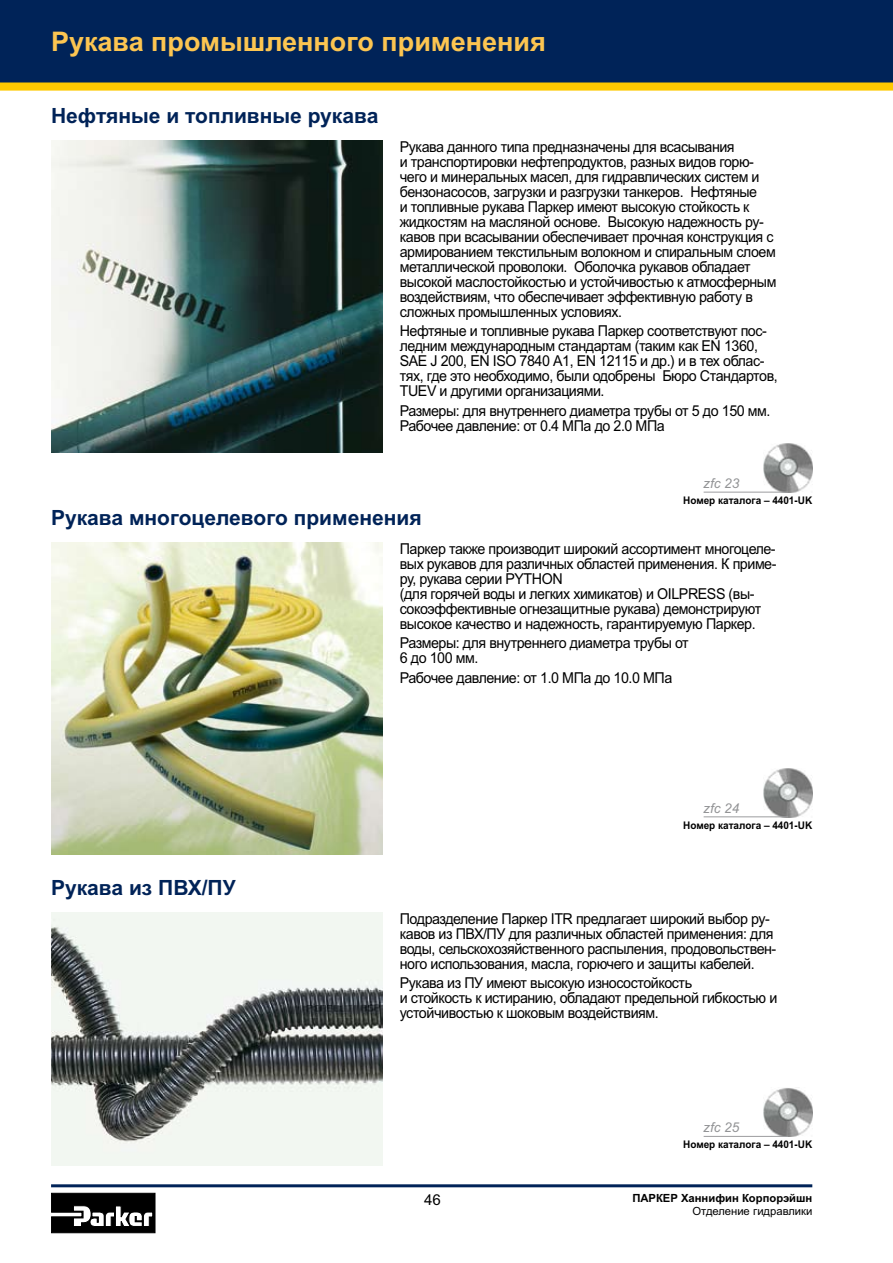
<style>
.page{position:relative;width:893px;height:1263px;background:#fff}
.page>*{position:absolute;margin:0;border:0;box-sizing:border-box;transform-origin:0 0}
.t1{font:700 27px "Arial Cyr";color:#fcc551}
.t2{font:700 21px "Arial Cyr";color:#002358}
.t3{font:15px/15px "Arial Cyr";letter-spacing:-.03em;color:#000;scale:.95 1}
.t4{font:15px "Arial Cyr";letter-spacing:-.03em;color:#000}
.t5{font:13.5px "Arial Cyr MT Inclined";color:#929395}
.t6{font:700 11.25px "Arial Cyr";color:#000}
.t7{font:11.25px "Arial Cyr";color:#000}
.t8{font:700 10.5px "Arial Cyr";color:#000;scale:.95 1}
</style>
<div class="page">
<svg style="left:51px;top:1193px;width:104px;height:40px"></svg>
<hr style="left:51px;top:1184px;width:761px;height:3px;background:#002358">
<svg style="left:0;top:0;width:893px;height:91px;background:#173250"></svg>
<img style="left:51px;top:912px;width:332px;height:253px">
<img style="left:51px;top:140px;width:332px;height:313px">
<img style="left:51px;top:542px;width:332px;height:312px">
<img style="left:764px;top:444px;width:48px;height:48px">
<hr style="left:704px;top:492px;width:84px;height:1px;background:#9c9d9f">
<img style="left:764px;top:768px;width:48px;height:49px">
<hr style="left:704px;top:816px;width:84px;height:1px;background:#9c9d9f">
<img style="left:764px;top:1088px;width:48px;height:48px">
<hr style="left:704px;top:1136px;width:84px;height:1px;background:#9c9d9f">
<h1 class="t1" style="left:51px;top:26px;width:496px">Рукава промышленного применения</h1>
<h2 class="t2" style="left:51px;top:104px;width:329px">Нефтяные и топливные рукава</h2>
<p class="t3" style="left:400px;top:139px;width:398px">Рукава данного типа предназначены для всасывания<br>и транспортировки нефтепродуктов, разных видов горю&shy;чего и минеральных масел, для гидравлических систем и бензонасосов, загрузки и разгрузки танкеров. Нефтяные<br>и топливные рукава Паркер имеют высокую стойкость к жидкостям на масляной основе. Высокую надежность ру&shy;кавов при всасывании обеспечивает прочная конструкция с армированием текстильным волокном и спиральным слоем металлической проволоки. Оболочка рукавов обладает высокой маслостойкостью и устойчивостью к атмосферным воздействиям, что обеспечивает эффективную работу в сложных промышленных условиях.</p>
<p class="t3" style="left:400px;top:324px;width:399px">Нефтяные и топливные рукава Паркер соответствуют пос&shy;ледним международным стандартам (таким как EN 1360, SAE J 200, EN ISO 7840 A1, EN 12115 и др.) и в тех облас&shy;тях, где это необходимо, были одобрены Бюро Стандартов, TUEV и другими организациями.</p>
<p class="t3" style="left:400px;top:403px;width:392px">Размеры: для внутреннего диаметра трубы от 5 до 150 мм.<br>Рабочее давление: от 0.4 МПа до 2.0 МПа</p>
<p class="t5" style="left:704px;top:476px;width:38px">zfc 23</p>
<p class="t8" style="left:683px;top:494px;width:137px">Номер каталога – 4401-UK</p>
<h2 class="t2" style="left:51px;top:506px;width:372px">Рукава многоцелевого применения</h2>
<p class="t3" style="left:400px;top:541px;width:398px">Паркер также производит широкий ассортимент многоцеле&shy;вых рукавов для различных областей применения. К приме&shy;ру, рукава серии PYTHON<br>(для горячей воды и легких химикатов) и OILPRESS (вы&shy;сокоэффективные огнезащитные рукава) демонстрируют высокое качество и надежность, гарантируемую Паркер.</p>
<p class="t3" style="left:400px;top:635px;width:306px">Размеры: для внутреннего диаметра трубы от<br>6 до 100 мм.</p>
<p class="t3" style="left:400px;top:670px;width:288px">Рабочее давление: от 1.0 МПа до 10.0 МПа</p>
<h2 class="t2" style="left:51px;top:875px;width:186px">Рукава из ПВХ/ПУ</h2>
<p class="t5" style="left:704px;top:800px;width:38px">zfc 24</p>
<p class="t8" style="left:683px;top:819px;width:137px">Номер каталога – 4401-UK</p>
<p class="t3" style="left:400px;top:911px;width:398px">Подразделение Паркер ITR предлагает широкий выбор ру&shy;кавов из ПВХ/ПУ для различных областей применения: для воды, сельскохозяйственного распыления, продовольствен&shy;ного использования, масла, горючего и защиты кабелей.</p>
<p class="t3" style="left:400px;top:975px;width:399px">Рукава из ПУ имеют высокую износостойкость<br>и стойкость к истиранию, обладают предельной гибкостью и устойчивостью к шоковым воздействиям.</p>
<p class="t5" style="left:704px;top:1120px;width:38px">zfc 25</p>
<p class="t8" style="left:683px;top:1138px;width:137px">Номер каталога – 4401-UK</p>
<p class="t4" style="left:424px;top:1191px;width:18px">46</p>
<p class="t6" style="left:632px;top:1191px;width:181px">ПАРКЕР Ханнифин Корпорэйшн</p>
<p class="t7" style="left:692px;top:1205px;width:121px">Отделение гидравлики</p>
</div>
